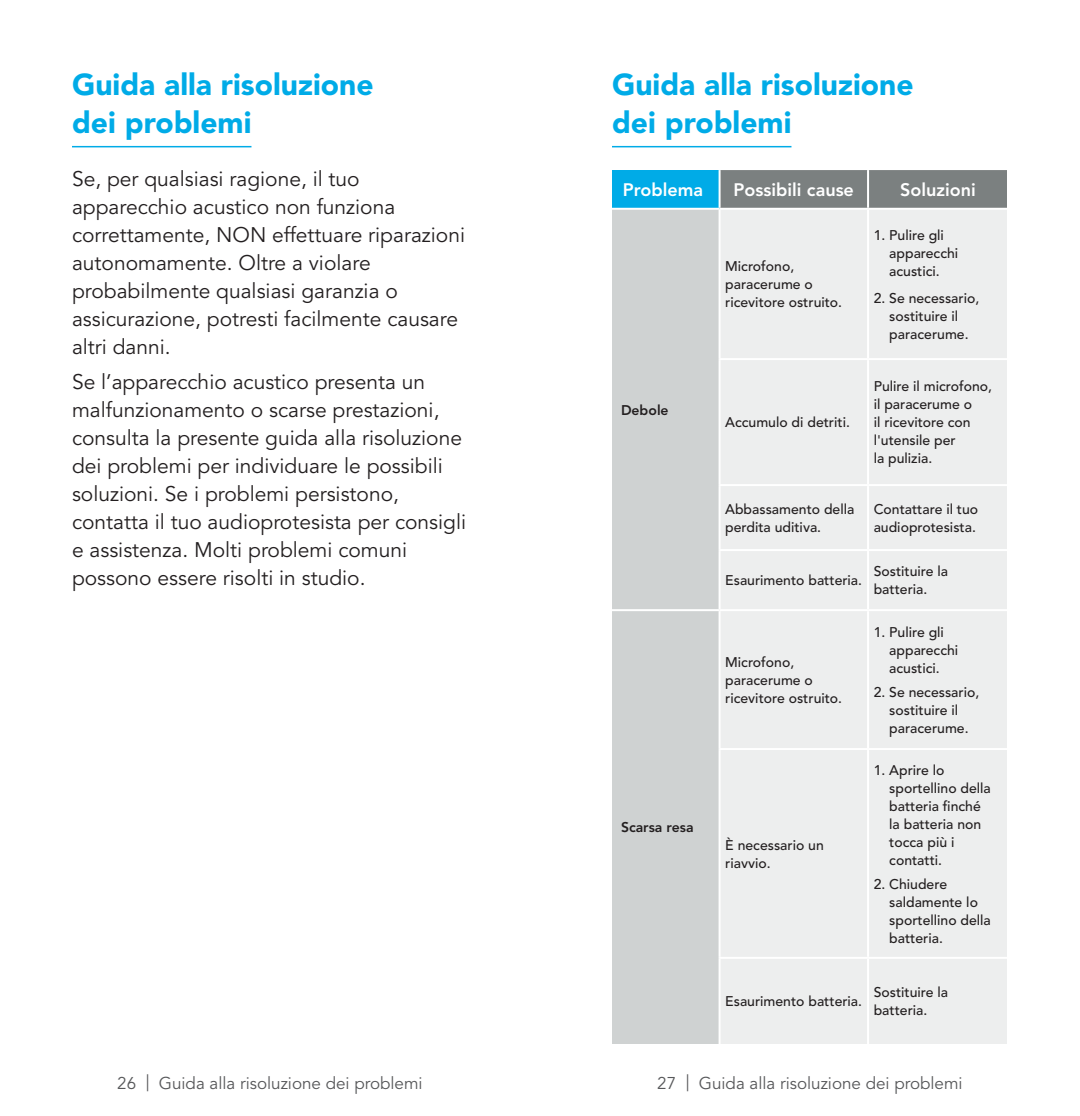
<style>
.page{position:relative;width:1080px;height:1116px;background:#fff}
.page>*{position:absolute;margin:0;border:0;box-sizing:border-box;transform-origin:0 0}
.Page_Headline{font:30px/38px "Avenir LT SLI Std Black";color:#00abe7}
.Body_Copy{font:21px/28px "Avenir LT SLI Std Book";color:#231f20}
.t1{font:18px "Avenir LT SLI Std Heavy";color:#fff}
.t2{font:17px "Avenir LT SLI Std Book";color:#57585a}
.t3{font:14px/18px "Avenir LT SLI Std Medium";color:#231f20}
.t4{font:14px "Avenir LT SLI Std Heavy";color:#231f20}
</style>
<div class="page">
<hr style="left:72px;top:146px;width:179px;height:1px;background:#00abe7">
<div style="left:612px;top:170px;width:108px;height:39px;background:#00abe7"></div>
<div style="left:721px;top:170px;width:286px;height:38px;background:#7b8080"></div>
<div style="left:612px;top:210px;width:107px;height:834px;background:#cfd2d2"></div>
<div style="left:721px;top:210px;width:286px;height:834px;background:#edeeee"></div>
<hr style="left:719px;top:170px;width:2px;height:38px;background:#fff">
<hr style="left:867px;top:170px;width:2px;height:38px;background:#fff">
<hr style="left:612px;top:208px;width:108px;height:2px;background:#fff">
<hr style="left:867px;top:210px;width:2px;height:148px;background:#fff">
<hr style="left:719px;top:358px;width:149px;height:2px;background:#fff">
<hr style="left:868px;top:358px;width:139px;height:2px;background:#fff">
<hr style="left:867px;top:360px;width:2px;height:124px;background:#fff">
<hr style="left:719px;top:484px;width:149px;height:2px;background:#fff">
<hr style="left:868px;top:484px;width:139px;height:2px;background:#fff">
<hr style="left:867px;top:486px;width:2px;height:63px;background:#fff">
<hr style="left:719px;top:549px;width:149px;height:2px;background:#fff">
<hr style="left:868px;top:549px;width:139px;height:2px;background:#fff">
<hr style="left:867px;top:551px;width:2px;height:58px;background:#fff">
<hr style="left:612px;top:609px;width:108px;height:2px;background:#fff">
<hr style="left:720px;top:609px;width:148px;height:2px;background:#fff">
<hr style="left:868px;top:609px;width:139px;height:2px;background:#fff">
<hr style="left:867px;top:611px;width:2px;height:137px;background:#fff">
<hr style="left:719px;top:748px;width:149px;height:2px;background:#fff">
<hr style="left:868px;top:748px;width:139px;height:2px;background:#fff">
<hr style="left:867px;top:750px;width:2px;height:207px;background:#fff">
<hr style="left:867px;top:959px;width:2px;height:85px;background:#fff">
<hr style="left:719px;top:957px;width:149px;height:2px;background:#fff">
<hr style="left:868px;top:957px;width:139px;height:2px;background:#fff">
<hr style="left:612px;top:146px;width:179px;height:1px;background:#00abe7">
<p class="Page_Headline" style="left:72px;top:65px;width:303px">Guida alla risoluzione dei problemi</p>
<p class="Body_Copy" style="left:72px;top:165px;width:395px">Se, per qualsiasi ragione, il tuo apparecchio acustico non funziona correttamente, NON effettuare riparazioni autonomamente. Oltre a violare probabilmente qualsiasi garanzia o assicurazione, potresti facilmente causare altri danni.</p>
<p class="Body_Copy" style="left:72px;top:369px;width:396px">Se l’apparecchio acustico presenta un malfunzionamento o scarse prestazioni, consulta la presente guida alla risoluzione dei problemi per individuare le possibili soluzioni. Se i problemi persistono, contatta il tuo audioprotesista per consigli e assistenza. Molti problemi comuni possono essere risolti in studio.</p>
<p class="Page_Headline" style="left:612px;top:65px;width:303px">Guida alla risoluzione dei problemi</p>
<p class="t1" style="left:623px;top:179px;width:82px">Problema</p>
<p class="t1" style="left:734px;top:179px;width:122px">Possibili cause</p>
<p class="t1" style="left:900px;top:179px;width:77px">Soluzioni</p>
<p class="t4" style="left:621px;top:402px;width:49px">Debole</p>
<p class="t4" style="left:621px;top:819px;width:74px">Scarsa resa</p>
<p class="t3" style="left:725px;top:258px;width:118px">Microfono, paracerume o ricevitore ostruito.</p>
<p class="t3" style="left:725px;top:414px;width:126px">Accumulo di detriti.</p>
<p class="t3" style="left:889px;top:226px;width:70px;text-indent:-16px">1. Pulire gli apparecchi acustici.</p>
<p class="t3" style="left:874px;top:289px;width:107px;text-align:center">2. Se necessario, sostituire il paracerume.</p>
<p class="t3" style="left:874px;top:378px;width:120px">Pulire il microfono, il paracerume o<br>il ricevitore con l'utensile per<br>la pulizia.</p>
<p class="t3" style="left:725px;top:500px;width:131px">Abbassamento della perdita uditiva.</p>
<p class="t3" style="left:874px;top:500px;width:106px">Contattare il tuo audioprotesista.</p>
<p class="t3" style="left:725px;top:572px;width:138px">Esaurimento batteria.</p>
<p class="t3" style="left:874px;top:563px;width:76px">Sostituire la batteria.</p>
<p class="t3" style="left:725px;top:653px;width:118px">Microfono, paracerume o ricevitore ostruito.</p>
<p class="t3" style="left:725px;top:836px;width:100px">È necessario un riavvio.</p>
<p class="t3" style="left:889px;top:624px;width:70px;text-indent:-16px">1. Pulire gli apparecchi acustici.</p>
<p class="t3" style="left:874px;top:683px;width:107px;text-align:center">2. Se necessario, sostituire il paracerume.</p>
<p class="t3" style="left:889px;top:761px;width:103px;text-indent:-16px">1. Aprire lo sportellino della batteria finché la batteria non tocca più i contatti.</p>
<p class="t3" style="left:889px;top:875px;width:103px;text-indent:-16px">2. Chiudere saldamente lo sportellino della batteria.</p>
<p class="t3" style="left:725px;top:993px;width:138px">Esaurimento batteria.</p>
<p class="t3" style="left:874px;top:984px;width:76px">Sostituire la batteria.</p>
<p class="t2" style="left:117px;top:1073px;width:307px">26 | Guida alla risoluzione dei problemi</p>
<p class="t2" style="left:657px;top:1073px;width:307px">27 | Guida alla risoluzione dei problemi</p>
</div>
